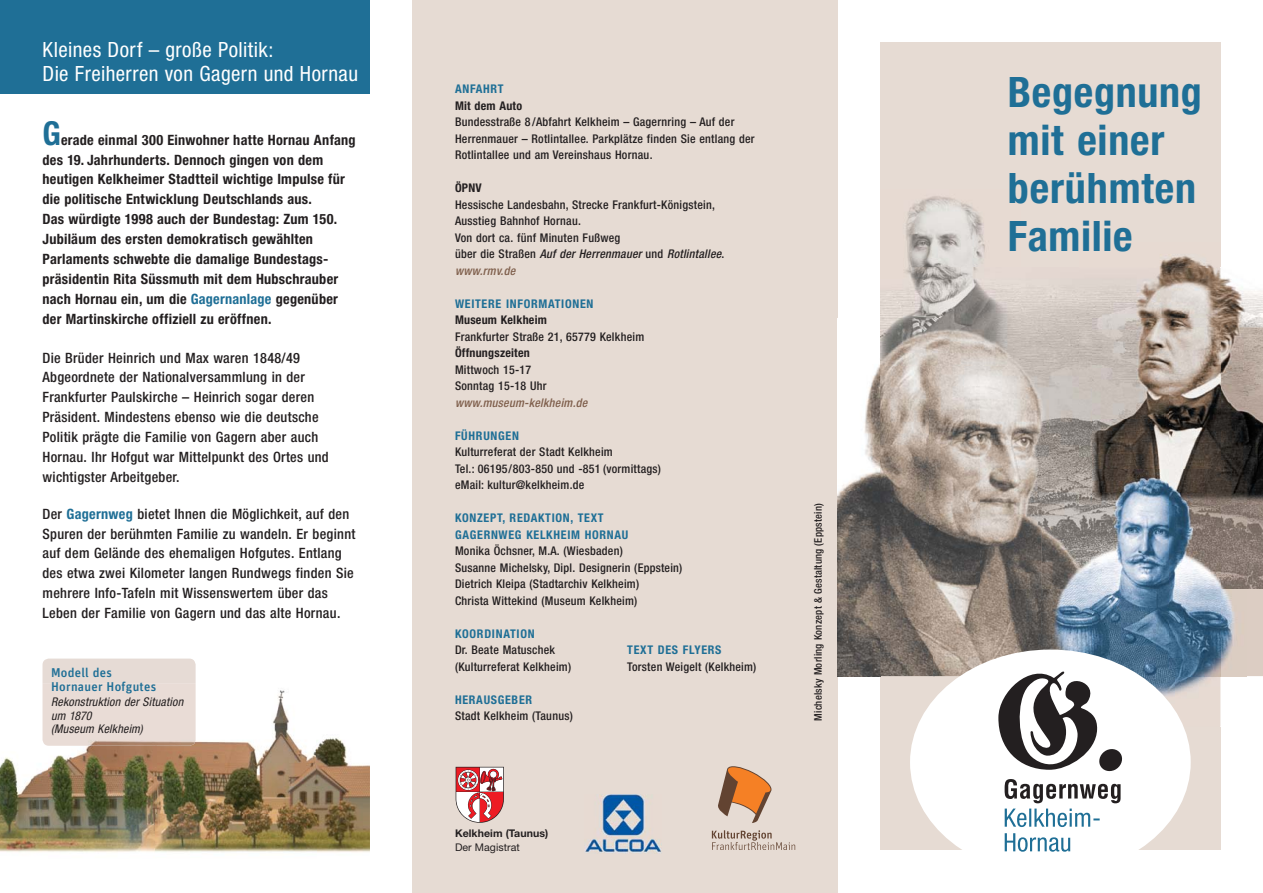
<style>
.page{position:relative;width:1263px;height:893px;background:#fff}
.page>*{position:absolute;margin:0;border:0;box-sizing:border-box;transform-origin:0 0}
.t1{font:700 condensed 42px/48px "Helvetica Neue LTCE";letter-spacing:.02em;color:#1f6f96}
.t2{font:700 condensed 33px "Helvetica Neue LTCE";color:#1f6f96}
.t3{font:condensed 21px/24px "Helvetica Neue LTCE";letter-spacing:.02em;color:#fff}
.t4{font:500 condensed 14.25px/19.8px "Helvetica Neue LTCE";letter-spacing:.02em;color:#231f20}
.t5{font:700 condensed 14.25px/19.8px "Helvetica Neue LTCE";letter-spacing:.02em;color:#231f20}
.t6{font:12.75px/13.5px "Unit Medium LF";letter-spacing:.025em;color:#1f6f96}
.t7{font:500 condensed 12px/16.5px "Helvetica Neue LTCE";letter-spacing:.02em;color:#231f20}
.t8{font:700 condensed 12px/16.5px "Helvetica Neue LTCE";letter-spacing:.06em;color:#1f6f96}
.t9{font:italic condensed 12px/13.5px "Helvetica Neue LTCE";letter-spacing:.02em;color:#231f20}
.t10{font:700 condensed 12px "Helvetica Neue LTCE";letter-spacing:.02em;color:#231f20}
.t11{font:italic 500 condensed 12px "Helvetica Neue LTCE";letter-spacing:.02em;color:#7f5f4c}
.t12{font:700 10.65px "Helvetica Neue";letter-spacing:.005em;color:#231f20}
.t13{font:10.65px "Helvetica Neue";letter-spacing:.005em;color:#231f20}
.t14{font:500 condensed 10.5px "Helvetica Neue LTCE";letter-spacing:.02em;color:#231f20}
.s1{color:#1f6f96}
.s2{font-weight:700;color:#1f6f96}
.s3{font-style:italic}
.s4{font-style:italic;color:#7f5f4c}
</style>
<div class="page">
<div style="left:880px;top:43px;width:340px;height:807px;background:#e6dbd3"></div>
<div style="left:412px;top:0;width:426px;height:893px;background:#e6dbd3"></div>
<img style="left:1020px;top:287px;width:59px;height:32px">
<img style="left:880px;top:196px;width:140px;height:167px">
<svg style="left:1247px;top:589px;width:16px;height:87px"></svg>
<img style="left:1220px;top:400px;width:43px;height:189px">
<img style="left:585px;top:794px;width:77px;height:59px">
<svg style="left:456px;top:767px;width:48px;height:56px;background:#d58789"></svg>
<div style="left:0;top:0;width:370px;height:94px;background:#1f6f96"></div>
<img style="left:0;top:683px;width:49px;height:169px">
<img style="left:156px;top:690px;width:214px;height:162px">
<img style="left:49px;top:746px;width:107px;height:106px">
<img style="left:839px;top:319px;width:95px;height:357px">
<img style="left:934px;top:589px;width:108px;height:87px">
<img style="left:838px;top:319px;width:1px;height:357px">
<img style="left:880px;top:319px;width:50px;height:270px">
<img style="left:979px;top:319px;width:100px;height:270px">
<img style="left:929px;top:363px;width:51px;height:226px">
<img style="left:1220px;top:242px;width:43px;height:158px">
<img style="left:1079px;top:256px;width:141px;height:113px">
<img style="left:1091px;top:369px;width:78px;height:101px">
<img style="left:1169px;top:327px;width:51px;height:143px">
<img style="left:1079px;top:319px;width:12px;height:151px">
<img style="left:1176px;top:676px;width:71px;height:50px">
<img style="left:1091px;top:589px;width:85px;height:107px">
<img style="left:1091px;top:505px;width:129px;height:84px">
<img style="left:1169px;top:589px;width:78px;height:87px">
<img style="left:1042px;top:470px;width:49px;height:184px">
<img style="left:1079px;top:470px;width:168px;height:35px">
<svg style="left:712px;top:830px;width:83px;height:20px"></svg>
<svg style="left:718px;top:766px;width:54px;height:57px"></svg>
<div style="left:910px;top:649px;width:281px;height:226px;background:#fff;border-radius:50%"></div>
<svg style="left:998px;top:671px;width:124px;height:181px"></svg>
<div style="left:43px;top:659px;width:153px;height:24px;background:#e6dbd5"></div>
<div style="left:43px;top:683px;width:153px;height:63px;background:#e9dcd6"></div>
<h3 class="t3" style="left:43px;top:40px;width:317px">Kleines Dorf – große Politik:<br>Die Freiherren von Gagern und Hornau</h3>
<h2 class="t2" style="left:43px;top:121px;width:20px">G</h2>
<p class="t5" style="left:43px;top:131px;width:315px;text-indent:19px">erade einmal 300 Einwohner hatte Hornau Anfang des 19. Jahrhunderts. Dennoch gingen von dem heutigen Kelkheimer Stadtteil wichtige Impulse für die politische Entwicklung Deutschlands aus.<br>Das würdigte 1998 auch der Bundestag: Zum 150.<br>Jubiläum des ersten demokratisch gewählten Parlaments schwebte die damalige Bundestags&shy;präsidentin Rita Süssmuth mit dem Hubschrauber nach Hornau ein, um die <span class="s1">Gagernanlage</span> gegenüber der Martinskirche offiziell zu eröffnen.</p>
<p class="t4" style="left:43px;top:349px;width:288px">Die Brüder Heinrich und Max waren 1848/49<br>Abgeordnete der Nationalversammlung in der Frankfurter Paulskirche – Heinrich sogar deren Präsident. Mindestens ebenso wie die deutsche Politik prägte die Familie von Gagern aber auch Hornau. Ihr Hofgut war Mittelpunkt des Ortes und wichtigster Arbeitgeber.</p>
<p class="t4" style="left:43px;top:505px;width:314px">Der <span class="s2">Gagernweg</span> bietet Ihnen die Möglichkeit, auf den Spuren der berühmten Familie zu wandeln. Er beginnt auf dem Gelände des ehemaligen Hofgutes. Entlang des etwa zwei Kilometer langen Rundwegs finden Sie mehrere Info-Tafeln mit Wissenswertem über das Leben der Familie von Gagern und das alte Hornau.</p>
<p class="t6" style="left:51px;top:667px;width:107px">Modell des<br>Hornauer Hofgutes</p>
<p class="t9" style="left:51px;top:697px;width:134px">Rekonstruktion der Situation um 1870<br>(Museum Kelkheim)</p>
<p class="t8" style="left:455px;top:82px;width:50px">ANFAHRT</p>
<p class="t10" style="left:455px;top:101px;width:69px">Mit dem Auto</p>
<p class="t7" style="left:455px;top:115px;width:301px">Bundesstraße 8/Abfahrt Kelkheim – Gagernring – Auf der<br>Herrenmauer – Rotlintallee. Parkplätze finden Sie entlang der<br>Rotlintallee und am Vereinshaus Hornau.</p>
<p class="t10" style="left:455px;top:184px;width:28px">ÖPNV</p>
<p class="t7" style="left:455px;top:198px;width:271px">Hessische Landesbahn, Strecke Frankfurt-Königstein, Ausstieg Bahnhof Hornau.<br>Von dort ca. fünf Minuten Fußweg<br>über die Straßen <span class="s3">Auf der Herrenmauer</span> und <span class="s3">Rotlintallee</span>. <span class="s4">www.rmv.de</span></p>
<p class="t8" style="left:455px;top:297px;width:140px">WEITERE INFORMATIONEN</p>
<p class="t10" style="left:455px;top:316px;width:93px">Museum Kelkheim</p>
<p class="t7" style="left:455px;top:330px;width:191px">Frankfurter Straße 21, 65779 Kelkheim</p>
<p class="t10" style="left:455px;top:349px;width:76px">Öffnungszeiten</p>
<p class="t7" style="left:455px;top:363px;width:93px">Mittwoch 15-17<br>Sonntag 15-18 Uhr</p>
<p class="t11" style="left:455px;top:398px;width:134px">www.museum-kelkheim.de</p>
<p class="t8" style="left:455px;top:429px;width:65px">FÜHRUNGEN</p>
<p class="t7" style="left:455px;top:445px;width:208px">Kulturreferat der Stadt Kelkheim<br>Tel.: 06195/803-850 und -851 (vormittags) eMail: kultur@kelkheim.de</p>
<p class="t8" style="left:455px;top:511px;width:175px">KONZEPT, REDAKTION, TEXT<br>GAGERNWEG KELKHEIM HORNAU</p>
<p class="t7" style="left:455px;top:544px;width:229px">Monika Öchsner, M.A. (Wiesbaden)<br>Susanne Michelsky, Dipl. Designerin (Eppstein)<br>Dietrich Kleipa (Stadtarchiv Kelkheim)<br>Christa Wittekind (Museum Kelkheim)</p>
<p class="t8" style="left:455px;top:627px;width:81px">KOORDINATION</p>
<p class="t7" style="left:455px;top:643px;width:118px">Dr. Beate Matuschek (Kulturreferat Kelkheim)</p>
<p class="t8" style="left:455px;top:693px;width:79px">HERAUSGEBER</p>
<p class="t7" style="left:455px;top:709px;width:119px">Stadt Kelkheim (Taunus)</p>
<p class="t8" style="left:627px;top:643px;width:96px">TEXT DES FLYERS</p>
<p class="t7" style="left:627px;top:660px;width:131px">Torsten Weigelt (Kelkheim)</p>
<p class="t12" style="left:455px;top:829px;width:95px">Kelkheim (Taunus)</p>
<p class="t13" style="left:455px;top:843px;width:66px">Der Magistrat</p>
<p class="t14" style="left:814px;top:721px;width:219px;rotate:-90deg">Michelsky Morling Konzept &amp; Gestaltung (Eppstein)</p>
<h1 class="t1" style="left:1008px;top:73px;width:196px">Begegnung mit einer berühmten<br>Familie</h1>
</div>
